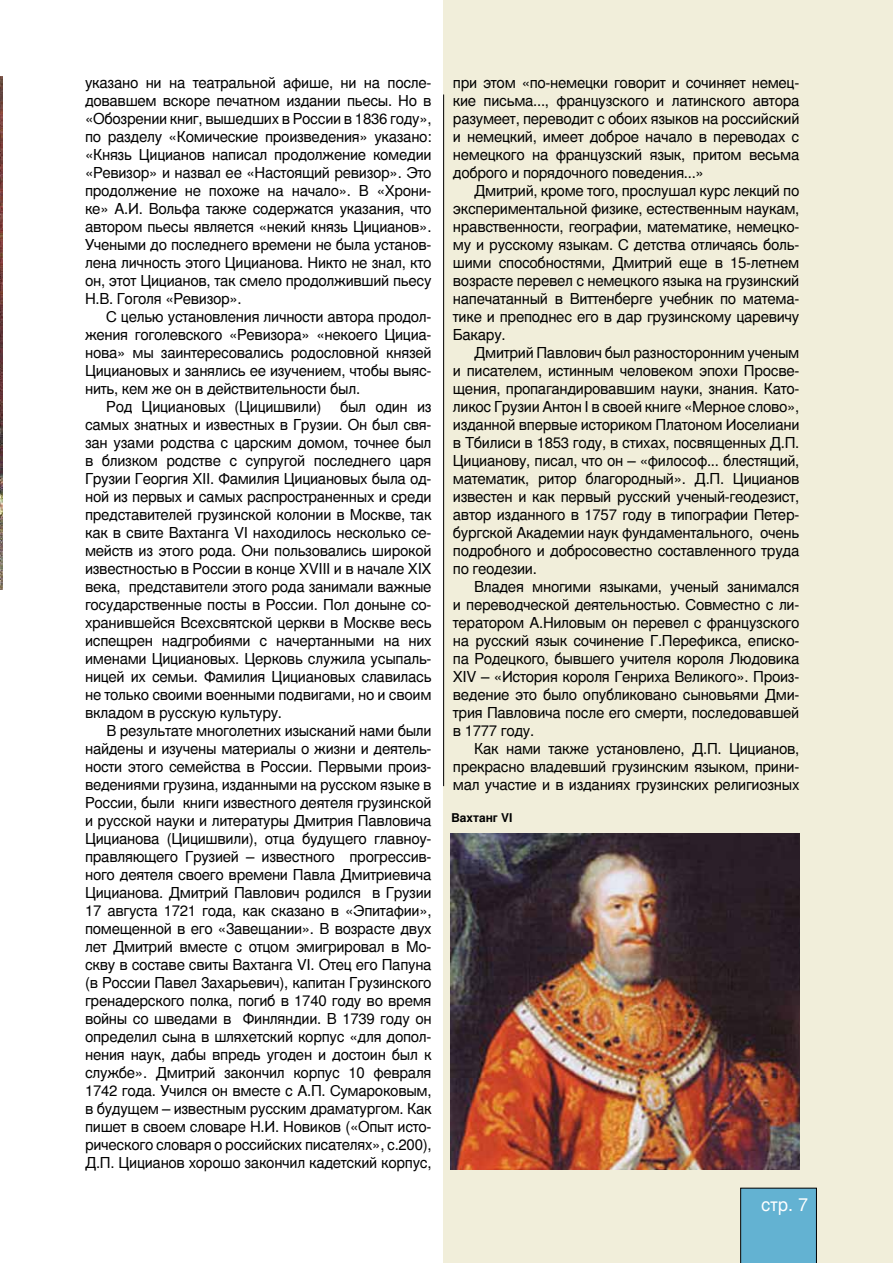
<style>
.page{position:relative;width:893px;height:1263px;background:#fff}
.page>*{position:absolute;margin:0;border:0;box-sizing:border-box;transform-origin:0 0}
.t1{font:18px "Nimbus San LCY";color:#fff}
.t2{font:15px/18px "Nimbus San LCY";letter-spacing:-.02em;color:#000;text-align:justify}
.t3{font:700 12px "Nimbus San LCY";color:#000}
</style>
<div class="page">
<div style="left:444px;top:0;width:449px;height:1263px;background:#f1eeda"></div>
<div style="left:740px;top:1188px;width:77px;height:75px;background:#63b2d2"></div>
<img style="left:0;top:77px;width:2px;height:513px">
<img style="left:451px;top:833px;width:348px;height:336px">
<hr style="left:443px;top:94px;width:1px;height:692px;background:#000">
<p class="t2" style="left:85px;top:74px;width:348px">указано ни на театральной афише, ни на после&shy;довавшем вскоре печатном издании пьесы. Но в «Обозрении книг, вышедших в России в 1836 году», по разделу «Комические произведения» указано: «Князь Цицианов написал продолжение комедии «Ревизор» и назвал ее «Настоящий ревизор». Это продолжение не похоже на начало». В «Хрони&shy;ке» А.И . Вольфа также содержатся указания, что автором пьесы является «некий князь Цицианов».<br>Учеными до последнего времени не была установ&shy;лена личность этого Цицианова. Н икто не знал, кто он, этот Цицианов, так смело продолживший пьесу Н .В. Гоголя «Ревизор».</p>
<p class="t2" style="left:85px;top:308px;width:348px;text-indent:21px">С целью установления личности автора продол&shy;жения гоголевского «Ревизора» «некоего Цициа&shy;нова» мы заинтересовались родословной князей Цициановых и занялись ее изучением, чтобы выяс&shy;нить, кем же он в действительности был.</p>
<p class="t2" style="left:85px;top:398px;width:348px;text-indent:21px">Род Цициановых (Цицишвили) был один из самых знатных и известных в Грузии. Он был свя&shy;зан узами родства с царским домом, точнее был в близком родстве с супругой последнего царя Грузии Георгия ХII. Фамилия Цициановых была од&shy;ной из первых и самых распространенных и среди представителей грузинской колонии в Москве, так как в свите Вахтанга VI находилось несколько се&shy;мейств из этого рода. Они пользовались широкой известностью в России в конце ХVIII и в начале ХIХ века, представители этого рода занимали важные государственные посты в России. П ол доныне со&shy;хранившейся Всехсвятской церкви в Москве весь испещрен надгробиями с начертанными на них именами Цициановых. Церковь служила усыпаль&shy;ницей их семьи. Фамилия Цициановых славилась не только своими военными подвигами, но и своим вкладом в русскую культуру.</p>
<p class="t2" style="left:85px;top:722px;width:348px;text-indent:21px">В результате многолетних изысканий нами были найдены и изучены материалы о жизни и деятель&shy;ности этого семейства в России. Первыми произ&shy;ведениями грузина, изданными на русском языке в России, были книги известного деятеля грузинской и русской науки и литературы Дмитрия П авловича Цицианова (Цицишвили), отца будущего главноу&shy;правляющего Грузией – известного прогрессив&shy;ного деятеля своего времени Павла Дмитриевича Цицианова. Дмитрий Павлович родился в Грузии 17 августа 1721 года, как сказано в «Эпитафии», помещенной в его «Завещании». В возрасте двух лет Дмитрий вместе с отцом эмигрировал в Мо&shy;скву в составе свиты Вахтанга VI. Отец его П апуна (в России П авел Захарьевич), капитан Грузинского гренадерского полка, погиб в 1740 году во время войны со шведами в Финляндии. В 1739 году он определил сына в шляхетский корпус «для допол&shy;нения наук, дабы впредь угоден и достоин был к службе». Дмитрий закончил корпус 10 февраля 1742 года. Учился он вместе с А.П . Сумароковым, в будущем – известным русским драматургом. Как пишет в своем словаре Н .И . Новиков («Опыт исто&shy;рического словаря о российских писателях», с.200), Д.П . Цицианов хорошо закончил кадетский корпус,</p>
<p class="t2" style="left:453px;top:74px;width:348px">при этом «по-немецки говорит и сочиняет немец&shy;кие письма..., французского и латинского автора разумеет, переводит с обоих языков на российский и немецкий, имеет доброе начало в переводах с немецкого на французский язык, притом весьма доброго и порядочного поведения...»</p>
<p class="t2" style="left:453px;top:182px;width:348px;text-indent:21px">Дмитрий, кроме того, прослушал курс лекций по экспериментальной физике, естественным наукам, нравственности, географии, математике, немецко&shy;му и русскому языкам. С детства отличаясь боль&shy;шими способностями, Дмитрий еще в 15-летнем возрасте перевел с немецкого языка на грузинский напечатанный в Виттенберге учебник по матема&shy;тике и преподнес его в дар грузинскому царевичу Бакару.</p>
<p class="t2" style="left:453px;top:344px;width:348px;text-indent:21px">Дмитрий Павлович был разносторонним ученым и писателем, истинным человеком эпохи П росве&shy;щения, пропагандировавшим науки, знания. Като&shy;ликос Грузии Антон I в своей книге «Мерное слово», изданной впервые историком Платоном Иоселиани в Тбилиси в 1853 году, в стихах, посвященных Д.П .<br>Цицианову, писал, что он – «философ... блестящий, математик, ритор благородный». Д.П . Цицианов известен и как первый русский ученый-геодезист, автор изданного в 1757 году в типографии П етер&shy;бургской Академии наук фундаментального, очень подробного и добросовестно составленного труда по геодезии.</p>
<p class="t2" style="left:453px;top:578px;width:348px;text-indent:21px">Владея многими языками, ученый занимался и переводческой деятельностью. Совместно с ли&shy;тератором А.Н иловым он перевел с французского на русский язык сочинение Г.Перефикса, еписко&shy;па Родецкого, бывшего учителя короля Людовика XIV – «История короля Генриха Великого». П роиз&shy;ведение это было опубликовано сыновьями Дми&shy;трия Павловича после его смерти, последовавшей в 1777 году.</p>
<p class="t2" style="left:453px;top:740px;width:348px;text-indent:21px">Как нами также установлено, Д.П . Цицианов, прекрасно владевший грузинским языком, прини&shy;мал участие и в изданиях грузинских религиозных</p>
<p class="t3" style="left:452px;top:810px;width:62px">Вахтанг VI</p>
<p class="t1" style="left:761px;top:1194px;width:49px">стр. 7</p>
</div>
